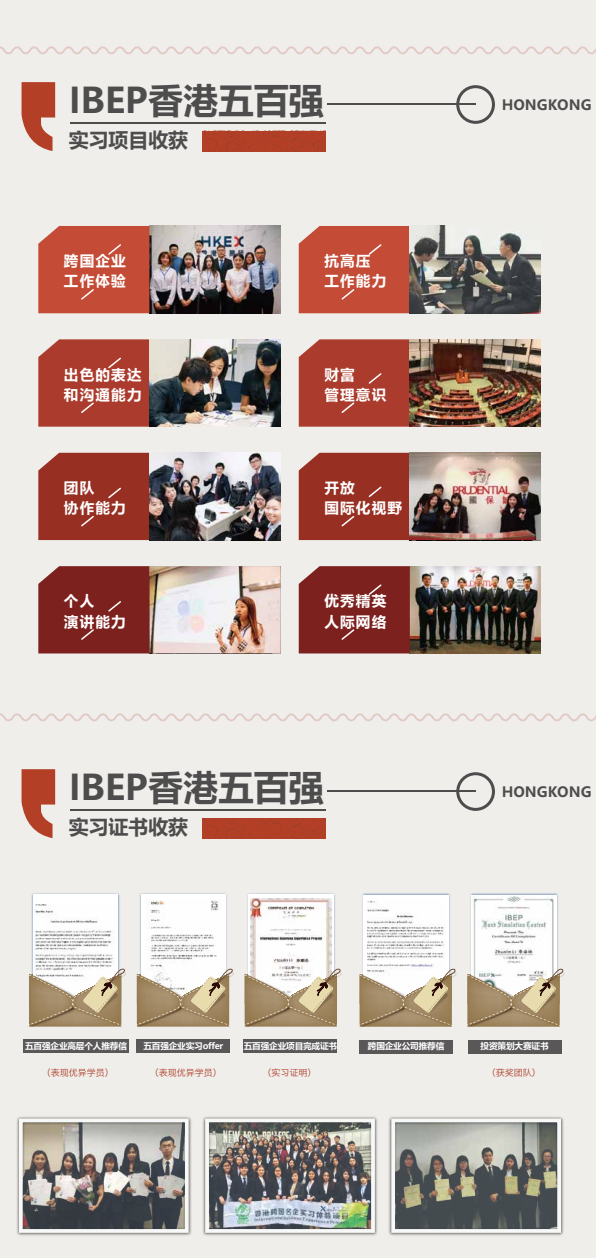
<style>
.page{position:relative;width:596px;height:1258px;background:#fff}
.page>*{position:absolute;margin:0;border:0;box-sizing:border-box;transform-origin:0 0}
.t1{font:700 35.2px "Microsoft Ya Hei";color:#4e4d4d}
.t2{font:700 19.9px "Microsoft Ya Hei";color:#4e4d4d}
.t3{font:700 14.6px/20.2px "Microsoft Ya Hei";letter-spacing:.08em;color:#fff}
.t4{font:700 14.2px "Microsoft Ya Hei";color:#4e4d4d}
.t5{font:9px "Hiragino Sans GB W3";color:#ad3d27}
.t6{font:700 8.6px "Microsoft Ya Hei";letter-spacing:-.02em;color:#fff}
</style>
<div class="page">
<div style="left:0;top:0;width:595px;height:1258px;background:#efeeeb"></div>
<img style="left:31px;top:893px;width:89px;height:68px">
<div style="left:33px;top:895px;width:85px;height:124px;background:#fff"></div>
<img style="left:35px;top:904px;width:79px;height:57px">
<svg style="left:29px;top:961px;width:97px;height:66px"></svg>
<img style="left:139px;top:893px;width:88px;height:68px">
<div style="left:141px;top:895px;width:84px;height:124px;background:#fff"></div>
<img style="left:147px;top:900px;width:72px;height:61px">
<svg style="left:136px;top:961px;width:98px;height:66px"></svg>
<img style="left:247px;top:893px;width:88px;height:68px">
<svg style="left:249px;top:895px;width:84px;height:66px"></svg>
<img style="left:250px;top:898px;width:81px;height:63px">
<svg style="left:244px;top:961px;width:97px;height:66px"></svg>
<img style="left:362px;top:893px;width:88px;height:68px">
<div style="left:363px;top:895px;width:85px;height:124px;background:#fff"></div>
<img style="left:367px;top:900px;width:77px;height:61px">
<svg style="left:359px;top:961px;width:97px;height:66px"></svg>
<img style="left:470px;top:893px;width:88px;height:68px">
<svg style="left:471px;top:895px;width:84px;height:66px"></svg>
<img style="left:471px;top:897px;width:82px;height:64px">
<svg style="left:467px;top:961px;width:97px;height:66px;background:#c3b49d"></svg>
<div style="left:23px;top:1040px;width:106px;height:13px;background:#595757"></div>
<div style="left:137px;top:1040px;width:93px;height:13px;background:#595757"></div>
<div style="left:244px;top:1040px;width:93px;height:13px;background:#595757"></div>
<div style="left:359px;top:1040px;width:93px;height:13px;background:#595757"></div>
<div style="left:467px;top:1040px;width:94px;height:13px;background:#595757"></div>
<hr style="left:70px;top:122px;width:255px;height:1px;background:#4e4d4d">
<svg style="left:22px;top:82px;width:33px;height:69px"></svg>
<img style="left:202px;top:131px;width:123px;height:20px">
<hr style="left:327px;top:104px;width:148px;height:1px;background:#4e4d4d">
<div style="left:456px;top:85px;width:38px;height:39px;border:3px solid #4e4d4d;border-radius:50%"></div>
<svg style="left:0;top:46px;width:595px;height:8px"></svg>
<hr style="left:70px;top:809px;width:255px;height:2px;background:#4e4d4d">
<svg style="left:22px;top:769px;width:33px;height:69px"></svg>
<img style="left:202px;top:818px;width:123px;height:20px">
<hr style="left:327px;top:791px;width:148px;height:1px;background:#4e4d4d">
<div style="left:456px;top:772px;width:38px;height:39px;border:3px solid #4e4d4d;border-radius:50%"></div>
<svg style="left:0;top:713px;width:595px;height:8px"></svg>
<img style="left:149px;top:226px;width:131px;height:87px">
<div style="left:38px;top:226px;width:111px;height:87px;background:#c44b36"></div>
<img style="left:409px;top:226px;width:131px;height:87px">
<div style="left:298px;top:226px;width:111px;height:87px;background:#c44b36"></div>
<img style="left:409px;top:566px;width:131px;height:87px">
<img style="left:149px;top:339px;width:131px;height:88px">
<div style="left:38px;top:339px;width:111px;height:88px;background:#ab3b2c"></div>
<img style="left:409px;top:339px;width:131px;height:88px">
<div style="left:298px;top:339px;width:111px;height:88px;background:#ab3b2c"></div>
<img style="left:149px;top:453px;width:131px;height:87px">
<div style="left:38px;top:453px;width:111px;height:87px;background:#982f23"></div>
<img style="left:409px;top:453px;width:131px;height:87px">
<div style="left:298px;top:453px;width:111px;height:87px;background:#982f23"></div>
<img style="left:149px;top:566px;width:131px;height:87px">
<div style="left:38px;top:566px;width:111px;height:87px;background:#7d211e"></div>
<div style="left:298px;top:566px;width:111px;height:87px;background:#7d211e"></div>
<img style="left:16px;top:1116px;width:176px;height:120px">
<div style="left:19px;top:1119px;width:169px;height:114px;border:4px solid #f7f8f8"></div>
<img style="left:21px;top:1120px;width:164px;height:111px">
<img style="left:202px;top:1116px;width:176px;height:120px">
<div style="left:205px;top:1119px;width:169px;height:114px;border:4px solid #f7f8f8"></div>
<img style="left:207px;top:1120px;width:166px;height:111px">
<img style="left:388px;top:1116px;width:176px;height:120px">
<div style="left:391px;top:1119px;width:169px;height:114px;border:4px solid #f7f8f8"></div>
<svg style="left:393px;top:1120px;width:164px;height:111px;background:#83857f"></svg>
<h1 class="t1" style="left:69px;top:76px;width:257px">IBEP香港五百强</h1>
<h2 class="t2" style="left:69px;top:126px;width:121px">实习项目收获</h2>
<p class="t3" style="left:64px;top:250px;width:63px">跨国企业工作体验</p>
<p class="t3" style="left:324px;top:250px;width:63px">抗高压工作能力</p>
<p class="t3" style="left:64px;top:364px;width:79px">出色的表达和沟通能力</p>
<p class="t3" style="left:324px;top:364px;width:63px">财富<br>管理意识</p>
<p class="t3" style="left:64px;top:477px;width:63px">团队<br>协作能力</p>
<p class="t3" style="left:324px;top:477px;width:79px">开放<br>国际化视野</p>
<p class="t3" style="left:64px;top:590px;width:63px">个人<br>演讲能力</p>
<p class="t3" style="left:324px;top:590px;width:63px">优秀精英人际网络</p>
<h1 class="t1" style="left:69px;top:763px;width:257px">IBEP香港五百强</h1>
<h2 class="t2" style="left:69px;top:813px;width:121px">实习证书收获</h2>
<p class="t4" style="left:501px;top:95px;width:91px">HONGKONG</p>
<p class="t4" style="left:501px;top:782px;width:91px">HONGKONG</p>
<p class="t6" style="left:25px;top:1040px;width:103px">五百强企业高层个人推荐信</p>
<p class="t6" style="left:143px;top:1040px;width:81px">五百强企业实习offer</p>
<p class="t6" style="left:243px;top:1040px;width:95px">五百强企业项目完成证书</p>
<p class="t6" style="left:367px;top:1040px;width:78px">跨国企业公司推荐信</p>
<p class="t6" style="left:480px;top:1040px;width:69px">投资策划大赛证书</p>
<p class="t5" style="left:42px;top:1068px;width:73px">（表现优异学员）</p>
<p class="t5" style="left:150px;top:1068px;width:73px">（表现优异学员）</p>
<p class="t5" style="left:262px;top:1068px;width:55px">（实习证明）</p>
<p class="t5" style="left:486px;top:1068px;width:55px">（获奖团队）</p>
</div>
